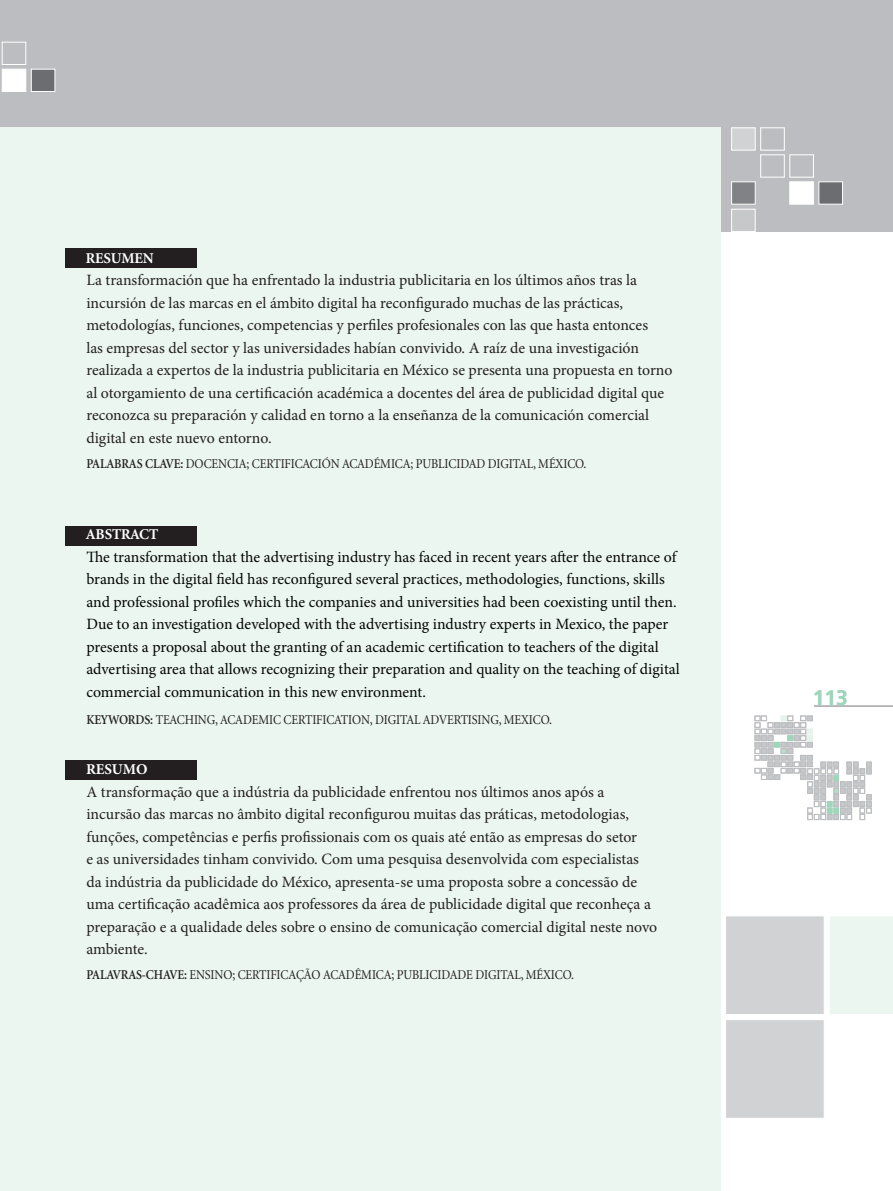
<style>
.page{position:relative;width:893px;height:1191px;background:#fff}
.page>*{position:absolute;margin:0;border:0;box-sizing:border-box;transform-origin:0 0}
.t1{font:700 21px "Frutiger";color:#9fd5bb}
.t2{font:15.75px/22.5px "Minion Pro";color:#231f20}
.t3{font:15.75px/22.5px "Minion Pro";color:#040503}
.t4{font:700 15px "Minion";letter-spacing:-.01em;color:#fff}
.t5{font:700 15px "Minion Pro";letter-spacing:-.005em;color:#fff}
.t6{font:13.5px "Minion";letter-spacing:-.01em;color:#231f20;scale:.9 1}
.s1{font-weight:600}
</style>
<div class="page">
<svg style="left:755px;top:716px;width:116px;height:103px"></svg>
<div style="left:0;top:0;width:893px;height:232px;background:#bcbdc0"></div>
<div style="left:725px;top:915px;width:100px;height:100px;background:#d1d2d4;border:1px solid #fff"></div>
<div style="left:830px;top:916px;width:63px;height:98px;background:#eaf6ef"></div>
<hr style="left:814px;top:706px;width:79px;height:1px;background:#b2b3b7">
<div style="left:731px;top:182px;width:24px;height:22px;background:#808285"></div>
<div style="left:790px;top:182px;width:24px;height:22px;background:#fff"></div>
<div style="left:819px;top:182px;width:24px;height:22px;background:#6c6d70"></div>
<div style="left:760px;top:155px;width:24px;height:22px;border:1px solid #fff"></div>
<div style="left:790px;top:155px;width:24px;height:22px;border:1px solid #fff"></div>
<div style="left:731px;top:128px;width:24px;height:22px;background:#d1d2d4;border:1px solid #fff"></div>
<div style="left:760px;top:128px;width:24px;height:22px;border:1px solid #fff"></div>
<div style="left:731px;top:209px;width:24px;height:23px;background:#c7c8ca;border:1px solid #fff"></div>
<div style="left:2px;top:69px;width:24px;height:23px;background:#fff"></div>
<div style="left:31px;top:69px;width:24px;height:23px;background:#6c6d70;border:1px solid #fff"></div>
<div style="left:2px;top:42px;width:24px;height:23px;border:1px solid #fff"></div>
<div style="left:725px;top:1019px;width:100px;height:99px;background:#d1d2d4;border:1px solid #fff"></div>
<div style="left:0;top:128px;width:721px;height:1063px;background:#eaf6ef"></div>
<div style="left:65px;top:248px;width:131px;height:20px;background:#231f20"></div>
<div style="left:65px;top:526px;width:131px;height:19px;background:#231f20"></div>
<div style="left:65px;top:759px;width:131px;height:20px;background:#231f20"></div>
<p class="t4" style="left:86px;top:250px;width:69px">RESUMEN</p>
<p class="t2" style="left:86px;top:269px;width:588px">La transformación que ha enfrentado la industria publicitaria en los últimos años tras la incursión de las marcas en el ámbito digital ha reconfigurado muchas de las prácticas, metodologías, funciones, competencias y perfiles profesionales con las que hasta entonces<br>las empresas del sector y las universidades habían convivido. A raíz de una investigación realizada a expertos de la industria publicitaria en México se presenta una propuesta en torno al otorgamiento de una certificación académica a docentes del área de publicidad digital que reconozca su preparación y calidad en torno a la enseñanza de la comunicación comercial digital en este nuevo entorno.</p>
<p class="t6" style="left:86px;top:456px;width:557px"><span class="s1">PALABRAS CLAVE:</span> DOCENCIA; CERTIFICACIÓN ACADÉMICA; PUBLICIDAD DIGITAL, MÉXICO.</p>
<p class="t4" style="left:86px;top:527px;width:74px">ABSTRACT</p>
<p class="t3" style="left:86px;top:545px;width:595px">The transformation that the advertising industry has faced in recent years after the entrance of brands in the digital field has reconfigured several practices, methodologies, functions, skills and professional profiles which the companies and universities had been coexisting until then.<br>Due to an investigation developed with the advertising industry experts in Mexico, the paper presents a proposal about the granting of an academic certification to teachers of the digital advertising area that allows recognizing their preparation and quality on the teaching of digital commercial communication in this new environment.</p>
<p class="t6" style="left:86px;top:713px;width:519px"><span class="s1">KEYWORDS:</span> TEACHING, ACADEMIC CERTIFICATION, DIGITAL ADVERTISING, MEXICO.</p>
<p class="t5" style="left:86px;top:759px;width:63px">RESUMO</p>
<p class="t2" style="left:86px;top:780px;width:572px">A transformação que a indústria da publicidade enfrentou nos últimos anos após a incursão das marcas no âmbito digital reconfigurou muitas das práticas, metodologias, funções, competências e perfis profissionais com os quais até então as empresas do setor<br>e as universidades tinham convivido. Com uma pesquisa desenvolvida com especialistas da indústria da publicidade do México, apresenta-se uma proposta sobre a concessão de uma certificação acadêmica aos professores da área de publicidade digital que reconheça a preparação e a qualidade deles sobre o ensino de comunicação comercial digital neste novo ambiente.</p>
<p class="t6" style="left:86px;top:968px;width:543px"><span class="s1">PALAVRAS-CHAVE:</span> ENSINO; CERTIFICAÇÃO ACADÊMICA; PUBLICIDADE DIGITAL, MÉXICO.</p>
<h1 class="t1" style="left:813px;top:685px;width:37px">113</h1>
</div>
